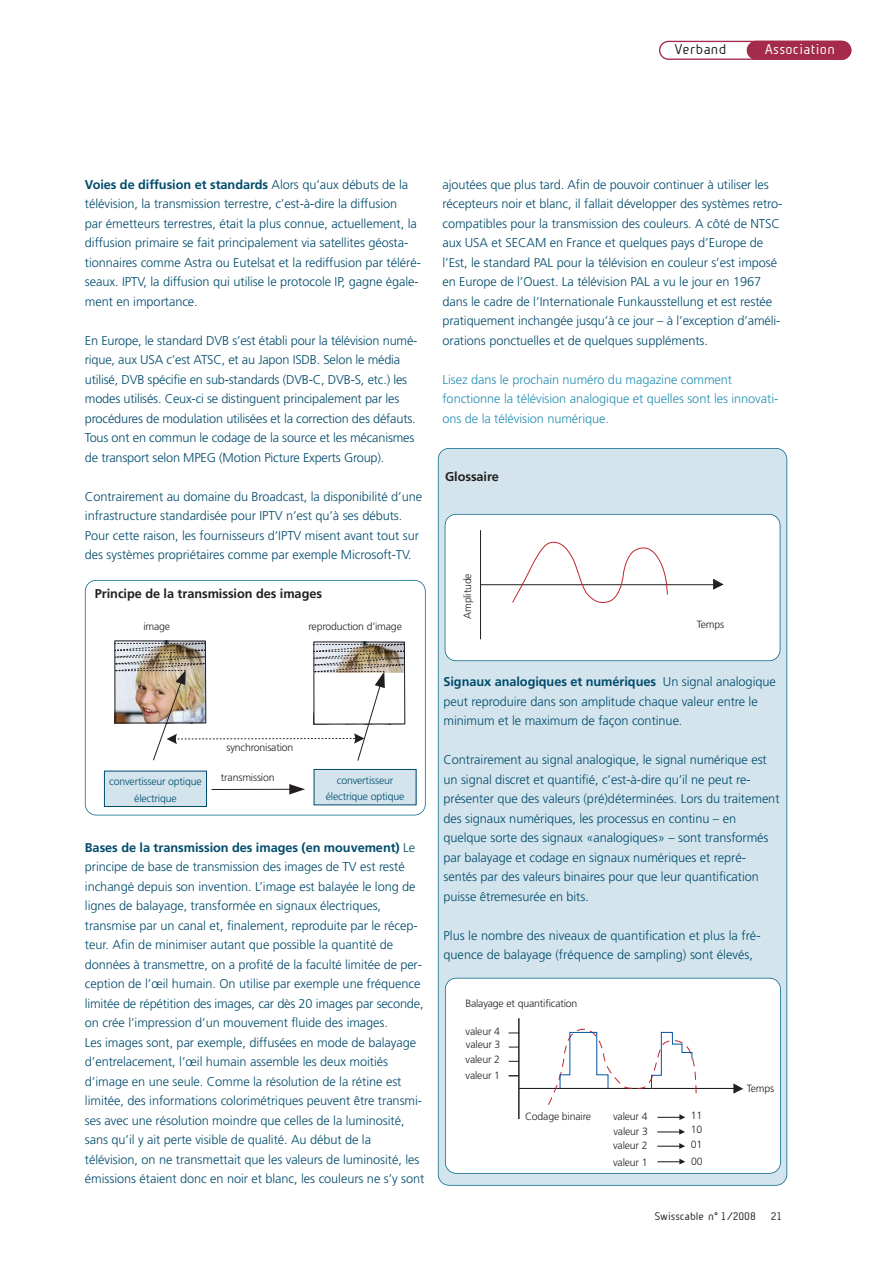
<style>
.page{position:relative;width:893px;height:1263px;background:#fff}
.page>*{position:absolute;margin:0;border:0;box-sizing:border-box;transform-origin:0 0}
.t1{font:13.5px "Beta Sans Norm";letter-spacing:.02em;color:#fff}
.t2{font:13.5px "Beta Sans Norm";letter-spacing:.02em;color:#231f20}
.t3{font:300 12.75px/19.5px "Frutiger";letter-spacing:-.005em;color:#004b6c}
.t4{font:300 12.75px/19.5px "Frutiger";letter-spacing:-.005em;color:#258fb2}
.t5{font:700 12.75px "Frutiger";letter-spacing:-.005em;color:#231f20}
.t6{font:300 10.5px/14.7px "Frutiger";letter-spacing:-.015em;color:#231f20}
.t7{font:300 10.5px/16.5px "Frutiger";letter-spacing:-.015em;color:#004b6c;text-align:center}
.t8{font:10.5px "Beta Sans Norm";letter-spacing:-.005em;color:#231f20}
.s1{font-weight:700}
</style>
<div class="page">
<div style="left:438px;top:448px;width:349px;height:737px;background:#d3e4ed;border-radius:11px"></div>
<div style="left:438px;top:448px;width:349px;height:738px;border:2px solid #006687;border-radius:11px"></div>
<svg style="left:659px;top:41px;width:192px;height:19px"></svg>
<div style="left:747px;top:41px;width:104px;height:19px;background:#a52b4c;border-radius:10px"></div>
<hr style="left:212px;top:789px;width:79px;height:1px;background:#231f20">
<svg style="left:289px;top:784px;width:16px;height:11px"></svg>
<img style="left:114px;top:642px;width:291px;height:119px">
<div style="left:85px;top:580px;width:341px;height:235px;border:2px solid #006687;border-radius:11px"></div>
<div style="left:445px;top:514px;width:335px;height:147px;background:#fff;border-radius:11px"></div>
<hr style="left:481px;top:584px;width:233px;height:1px;background:#231f20">
<svg style="left:511px;top:542px;width:157px;height:61px"></svg>
<hr style="left:480px;top:530px;width:1px;height:109px;background:#231f20">
<svg style="left:712px;top:579px;width:11px;height:11px"></svg>
<div style="left:445px;top:514px;width:335px;height:147px;border:2px solid #006687;border-radius:11px"></div>
<div style="left:445px;top:978px;width:335px;height:195px;background:#fff;border-radius:11px"></div>
<hr style="left:519px;top:1088px;width:215px;height:1px;background:#231f20">
<hr style="left:518px;top:1018px;width:1px;height:101px;background:#231f20">
<svg style="left:733px;top:1083px;width:10px;height:11px"></svg>
<svg style="left:548px;top:1029px;width:150px;height:76px"></svg>
<div style="left:445px;top:978px;width:336px;height:196px;border:2px solid #006687;border-radius:11px"></div>
<svg style="left:657px;top:1114px;width:28px;height:6px"></svg>
<svg style="left:657px;top:1129px;width:28px;height:6px"></svg>
<svg style="left:657px;top:1143px;width:28px;height:6px"></svg>
<svg style="left:657px;top:1159px;width:28px;height:5px"></svg>
<div style="left:104px;top:771px;width:102px;height:36px;background:#d3e4ed"></div>
<div style="left:104px;top:771px;width:103px;height:36px;border:1px solid #004b6c"></div>
<div style="left:314px;top:769px;width:102px;height:36px;background:#d3e4ed"></div>
<div style="left:314px;top:769px;width:102px;height:36px;border:1px solid #004b6c"></div>
<p class="t2" style="left:674px;top:45px;width:54px">Verband</p>
<p class="t1" style="left:764px;top:45px;width:72px">Association</p>
<p class="t3" style="left:85px;top:176px;width:337px"><span class="s1">Voies de diffusion et standards</span> Alors qu’aux débuts de la télévision, la transmission terrestre, c’est-à-dire la diffusion<br>par émetteurs terrestres, était la plus connue, actuellement, la diffusion primaire se fait principalement via satellites géosta&shy;tionnaires comme Astra ou Eutelsat et la rediffusion par téléré&shy;seaux. IPTV, la diffusion qui utilise le protocole IP, gagne égale&shy;ment en importance.</p>
<p class="t3" style="left:85px;top:332px;width:334px">En Europe, le standard DVB s’est établi pour la télévision numé&shy;rique, aux USA c’est ATSC, et au Japon ISDB. Selon le média utilisé, DVB spécifie en sub-standards (DVB-C, DVB-S, etc.) les modes utilisés. Ceux-ci se distinguent principalement par les procédures de modulation utilisées et la correction des défauts.<br>Tous ont en commun le codage de la source et les mécanismes de transport selon MPEG (Motion Picture Experts Group).</p>
<p class="t3" style="left:85px;top:488px;width:339px">Contrairement au domaine du Broadcast, la disponibilité d’une infrastructure standardisée pour IPTV n’est qu’à ses débuts.<br>Pour cette raison, les fournisseurs d’IPTV misent avant tout sur des systèmes propriétaires comme par exemple Microsoft-TV.</p>
<p class="t5" style="left:95px;top:589px;width:229px">Principe de la transmission des images</p>
<p class="t6" style="left:143px;top:620px;width:28px">image</p>
<p class="t6" style="left:308px;top:620px;width:95px">reproduction d’image</p>
<p class="t6" style="left:226px;top:741px;width:69px">synchronisation</p>
<p class="t6" style="left:221px;top:771px;width:55px">transmission</p>
<p class="t7" style="left:109px;top:774px;width:94px">convertisseur optique électrique</p>
<p class="t7" style="left:326px;top:773px;width:80px">convertisseur électrique optique</p>
<p class="t3" style="left:85px;top:839px;width:341px"><span class="s1">Bases de la transmission des images (en mouvement)</span> Le principe de base de transmission des images de TV est resté inchangé depuis son invention. L’image est balayée le long de lignes de balayage, transformée en signaux électriques, transmise par un canal et, finalement, reproduite par le récep&shy;teur. Afin de minimiser autant que possible la quantité de données à transmettre, on a profité de la faculté limitée de per&shy;ception de l’oeil humain. On utilise par exemple une fréquence limitée de répétition des images, car dès 20 images par seconde, on crée l’impression d’un mouvement fluide des images.<br>Les images sont, par exemple, diffusées en mode de balayage d’entrelacement, l’oeil humain assemble les deux moitiés d’image en une seule. Comme la résolution de la rétine est limitée, des informations colorimétriques peuvent être transmi&shy;ses avec une résolution moindre que celles de la luminosité, sans qu’il y ait perte visible de qualité. Au début de la télévision, on ne transmettait que les valeurs de luminosité, les émissions étaient donc en noir et blanc, les couleurs ne s’y sont</p>
<p class="t3" style="left:442px;top:176px;width:342px">ajoutées que plus tard. Afin de pouvoir continuer à utiliser les récepteurs noir et blanc, il fallait développer des systèmes retro&shy;compatibles pour la transmission des couleurs. A côté de NTSC aux USA et SECAM en France et quelques pays d’Europe de l’Est, le standard PAL pour la télévision en couleur s’est imposé en Europe de l’Ouest. La télévision PAL a vu le jour en 1967 dans le cadre de l’Internationale Funkausstellung et est restée pratiquement inchangée jusqu’à ce jour – à l’exception d’améli&shy;orations ponctuelles et de quelques suppléments.</p>
<p class="t4" style="left:442px;top:371px;width:337px">Lisez dans le prochain numéro du magazine comment fonctionne la télévision analogique et quelles sont les innovati&shy;ons de la télévision numérique.</p>
<p class="t5" style="left:445px;top:472px;width:55px">Glossaire</p>
<p class="t6" style="left:461px;top:619px;width:47px;rotate:-90deg">Amplitude</p>
<p class="t6" style="left:697px;top:617px;width:29px">Temps</p>
<p class="t3" style="left:443px;top:673px;width:334px"><span class="s1">Signaux analogiques et numériques</span> Un signal analogique peut reproduire dans son amplitude chaque valeur entre le minimum et le maximum de façon continue.</p>
<p class="t3" style="left:443px;top:751px;width:338px">Contrairement au signal analogique, le signal numérique est un signal discret et quantifié, c’est-à-dire qu’il ne peut re&shy;présenter que des valeurs (pré)déterminées. Lors du traitement des signaux numériques, les processus en continu – en quelque sorte des signaux «analogiques» – sont transformés par balayage et codage en signaux numériques et repré&shy;sentés par des valeurs binaires pour que leur quantification puisse êtremesurée en bits.</p>
<p class="t3" style="left:443px;top:926px;width:319px">Plus le nombre des niveaux de quantification et plus la fré&shy;quence de balayage (fréquence de sampling) sont élevés,</p>
<p class="t6" style="left:465px;top:996px;width:114px">Balayage et quantification</p>
<p class="t6" style="left:465px;top:1026px;width:36px;line-height:13.2px">valeur 4 valeur 3</p>
<p class="t6" style="left:465px;top:1052px;width:36px;line-height:16px">valeur 2 valeur 1</p>
<p class="t6" style="left:525px;top:1110px;width:68px">Codage binaire</p>
<p class="t6" style="left:613px;top:1110px;width:36px">valeur 4</p>
<p class="t6" style="left:691px;top:1109px;width:13px;text-align:justify">11<br>10<br>01</p>
<p class="t6" style="left:691px;top:1155px;width:13px">00</p>
<p class="t6" style="left:613px;top:1125px;width:36px">valeur 3 valeur 2</p>
<p class="t6" style="left:613px;top:1155px;width:36px">valeur 1</p>
<p class="t6" style="left:747px;top:1082px;width:29px">Temps</p>
<p class="t8" style="left:654px;top:1213px;width:103px">Swisscable n° 1/2008</p>
<p class="t8" style="left:771px;top:1213px;width:13px">21</p>
</div>
